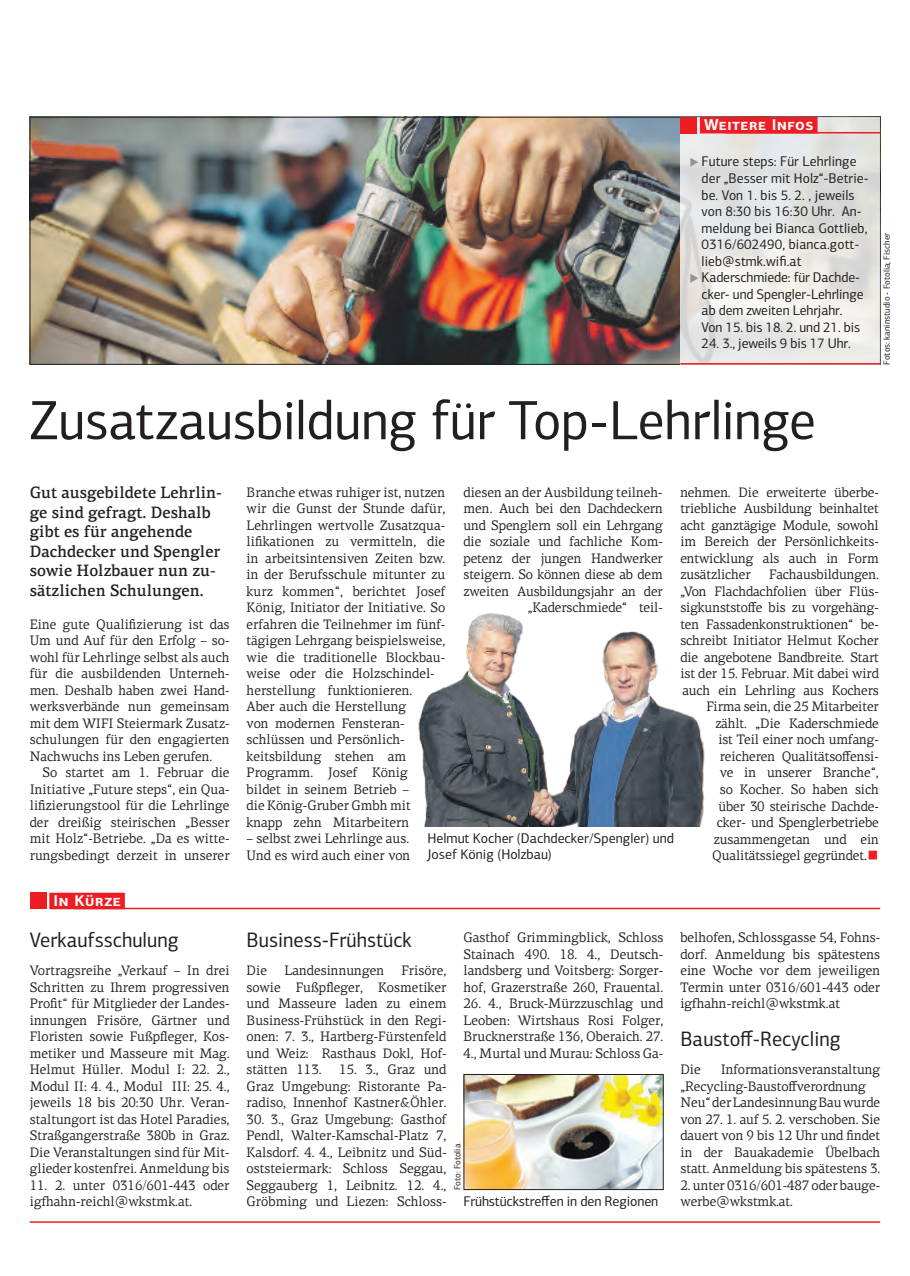
<style>
.page{position:relative;width:910px;height:1276px;background:#fff}
.page>*{position:absolute;margin:0;border:0;box-sizing:border-box;transform-origin:0 0}
.Titel_37{font:55.5px "PF Centro Sans Pro";letter-spacing:-.005em;color:#231f20;scale:.96 1}
.News_Branchentitel{font:21px "PF Centro Sans Pro";color:#231f20;scale:.96 1}
.In_Kürze_Titel{font:21px "PF Centro Sans Pro";color:#231f20;scale:.96 1}
.News_Titel{font:21px "PF Centro Sans Pro";color:#231f20;scale:.96 1}
.Vorspann_1sp{font:500 16.5px/19.5px "PF Centro Serif Pro";color:#231f20;scale:.96 1}
.Rubrik_Linie_unten{font:700 15.75px "PF Centro Sans Pro";letter-spacing:.04em;color:#fff}
.Bildtext{font:14.1px/16.5px "PF Centro Sans Pro";color:#231f20;scale:.96 1}
.Bildtext-2{font:14.1px/16.5px "PF Centro Sans Pro";color:#231f20}
.GS_Centro_Serif_9_2{font:13.8px/16.5px "PF Centro Serif Pro";color:#231f20;text-align:justify;scale:.96 1}
.Bildtext-3{font:9px "PF Centro Sans Pro";color:#231f20}
.s1{font-weight:700;font-size:21px;color:#939598}
.s2{color:#ee1d23}
</style>
<div class="page">
<img style="left:32px;top:119px;width:648px;height:243px">
<svg style="left:680px;top:117px;width:200px;height:246px;background:#e5e5e3"></svg>
<div style="left:49px;top:892px;width:76px;height:17px;background:#ee1d23"></div>
<hr style="left:74px;top:907px;width:806px;height:2px;background:#ee1d23">
<div style="left:30px;top:892px;width:16px;height:17px;background:#ee1d23"></div>
<hr style="left:30px;top:1221px;width:850px;height:1px;background:#ee1d23">
<img style="left:466px;top:1076px;width:195px;height:111px">
<div style="left:464px;top:1074px;width:199px;height:115px;border:1px solid #231f20"></div>
<img style="left:418px;top:613px;width:287px;height:213px">
<hr style="left:680px;top:363px;width:200px;height:1px;background:#ee1d23">
<div style="left:700px;top:117px;width:117px;height:16px;background:#ee1d23"></div>
<hr style="left:725px;top:132px;width:155px;height:1px;background:#ee1d23">
<div style="left:680px;top:117px;width:17px;height:16px;background:#ee1d23"></div>
<p class="Rubrik_Linie_unten" style="left:704px;top:115px;width:111px">Weitere Infos</p>
<p class="Bildtext" style="left:702px;top:153px;width:176px;text-indent:-13px"><span class="s1">‣</span> Future steps: Für Lehrlinge der „Besser mit Holz“-Betrie&shy;be. Von 1. bis 5. 2. , jeweils von 8:30 bis 16:30 Uhr. An&shy;meldung bei Bianca Gottlieb,<br>0316/602490, bianca.gott&shy;lieb@stmk.wifi.at</p>
<p class="Bildtext" style="left:702px;top:269px;width:170px;text-indent:-13px"><span class="s1">‣</span> Kaderschmiede: für Dachde&shy;cker- und Spengler-Lehrlinge ab dem zweiten Lehrjahr.<br>Von 15. bis 18. 2. und 21. bis</p>
<p class="Bildtext" style="left:702px;top:335px;width:157px">24. 3., jeweils 9 bis 17 Uhr.</p>
<p class="Bildtext-3" style="left:881px;top:364px;width:133px;rotate:-90deg">Fotos: kaninstudio - Fotolia; Fischer</p>
<p class="Titel_37" style="left:30px;top:387px;width:820px">Zusatzausbildung für Top-Lehrlinge</p>
<p class="Vorspann_1sp" style="left:30px;top:483px;width:202px">Gut ausgebildete Lehrlin&shy;ge sind gefragt. Deshalb gibt es für angehende<br>Dachdecker und Spengler sowie Holzbauer nun zu&shy;sätzlichen Schulungen.</p>
<p class="GS_Centro_Serif_9_2" style="left:30px;top:616px;width:210px">Eine gute Qualifizierung ist das Um und Auf für den Erfolg – so&shy;wohl für Lehrlinge selbst als auch für die ausbildenden Unterneh&shy;men. Deshalb haben zwei Hand&shy;werksverbände nun gemeinsam mit dem WIFI Steiermark Zusatz&shy;schulungen für den engagierten Nachwuchs ins Leben gerufen.</p>
<p class="GS_Centro_Serif_9_2" style="left:30px;top:764px;width:210px;text-indent:13px">So startet am 1. Februar die Initiative „Future steps“, ein Qua&shy;lifizierungstool für die Lehrlinge der dreißig steirischen „Besser mit Holz“-Betriebe. „Da es witte&shy;rungsbedingt derzeit in unserer</p>
<p class="GS_Centro_Serif_9_2" style="left:247px;top:484px;width:208px;text-align:left">Branche etwas ruhiger ist, nutzen wir die Gunst der Stunde dafür,<br>Lehrlingen wertvolle Zusatzqua&shy;lifikationen zu vermitteln, die in arbeitsintensiven Zeiten bzw. in der Berufsschule mitunter zu kurz kommen“, berichtet Josef<br>König, Initiator der Initiative. So erfahren die Teilnehmer im fünf&shy;tägigen Lehrgang beispielsweise, wie die traditionelle Blockbau&shy;weise oder die Holzschindel&shy;herstellung funktionieren.<br>Aber auch die Herstellung<br>von modernen Fensteran&shy;schlüssen und Persönlich&shy;keitsbildung stehen am<br>Programm. Josef König bildet in seinem Betrieb –<br>die König-Gruber Gmbh mit knapp zehn Mitarbeitern</p>
<p class="GS_Centro_Serif_9_2" style="left:247px;top:830px;width:172px">– selbst zwei Lehrlinge aus.<br>Und es wird auch einer von</p>
<p class="GS_Centro_Serif_9_2" style="left:463px;top:484px;width:209px;text-align:right">diesen an der Ausbildung teilneh&shy;men. Auch bei den Dachdeckern und Spenglern soll ein Lehrgang die soziale und fachliche Kom&shy;petenz der jungen Handwerker steigern. So können diese ab dem zweiten Ausbildungsjahr an der „Kaderschmiede“ teil-</p>
<p class="GS_Centro_Serif_9_2" style="left:680px;top:484px;width:208px">nehmen. Die erweiterte überbe&shy;triebliche Ausbildung beinhaltet acht ganztägige Module, sowohl im Bereich der Persönlichkeits&shy;entwicklung als auch in Form zusätzlicher</p>
<p class="GS_Centro_Serif_9_2" style="left:680px;top:566px;width:208px;text-align:right">Fachausbildungen.<br>„Von Flachdachfolien über Flüs&shy;sigkunststoffe bis zu vorgehäng&shy;ten Fassadenkonstruktionen“ be&shy;schreibt Initiator Helmut Kocher die angebotene Bandbreite. Start ist der 15. Februar. Mit dabei wird auch ein Lehrling aus Kochers<br>Firma sein, die 25 Mitarbeiter zählt. „Die Kaderschmiede<br>ist Teil einer noch umfang&shy;reicheren Qualitätsoffensi-<br>ve in unserer Branche“,<br>so Kocher. So haben sich<br>über 30 steirische Dachde-<br>cker- und Spenglerbetriebe zusammengetan und ein<br>Qualitätssiegel gegründet.<span class="s2">■</span></p>
<p class="Bildtext-2" style="left:427px;top:830px;width:248px">Helmut Kocher (Dachdecker/Spengler) und<br>Josef König (Holzbau)</p>
<p class="Rubrik_Linie_unten" style="left:54px;top:890px;width:69px">In Kürze</p>
<p class="News_Titel" style="left:30px;top:927px;width:157px">Verkaufsschulung</p>
<p class="GS_Centro_Serif_9_2" style="left:30px;top:962px;width:210px">Vortragsreihe „Verkauf – In drei Schritten zu Ihrem progressiven Profit“ für Mitglieder der Landes&shy;innungen Frisöre, Gärtner und Floristen sowie Fußpfleger, Kos&shy;metiker und Masseure mit Mag.<br>Helmut Hüller. Modul I: 22. 2., Modul II: 4. 4., Modul III: 25. 4., jeweils 18 bis 20:30 Uhr. Veran&shy;staltungort ist das Hotel Paradies, Straßgangerstraße 380b in Graz.<br>Die Veranstaltungen sind für Mit&shy;glieder kostenfrei. Anmeldung bis</p>
<p class="GS_Centro_Serif_9_2" style="left:30px;top:1177px;width:210px">11. 2. unter 0316/601-443 oder igfhahn-reichl@wkstmk.at.</p>
<p class="GS_Centro_Serif_9_2" style="left:463px;top:929px;width:210px">Gasthof Grimmingblick, Schloss Stainach 490. 18. 4., Deutsch&shy;landsberg und Voitsberg: Sorger&shy;hof, Grazerstraße 260, Frauental.</p>
<p class="GS_Centro_Serif_9_2" style="left:463px;top:995px;width:210px">26. 4., Bruck-Mürzzuschlag und Leoben: Wirtshaus Rosi Folger, Brucknerstraße 136, Oberaich. 27.<br>4., Murtal und Murau: Schloss Ga-</p>
<p class="News_Branchentitel" style="left:247px;top:927px;width:173px">Business-Frühstück</p>
<p class="GS_Centro_Serif_9_2" style="left:247px;top:962px;width:23px">Die</p>
<p class="GS_Centro_Serif_9_2" style="left:285px;top:962px;width:105px">Landesinnungen</p>
<p class="GS_Centro_Serif_9_2" style="left:247px;top:962px;width:210px;text-indent:155px">Frisöre, sowie Fußpfleger, Kosmetiker und Masseure laden zu einem Business-Frühstück in den Regi&shy;onen: 7. 3., Hartberg-Fürstenfeld und Weiz: Rasthaus Dokl, Hof&shy;stätten 113.</p>
<p class="GS_Centro_Serif_9_2" style="left:247px;top:1061px;width:210px;text-indent:93px">15. 3., Graz und Graz Umgebung: Ristorante Pa&shy;radiso, Innenhof Kastner&amp;Öhler.</p>
<p class="GS_Centro_Serif_9_2" style="left:247px;top:1111px;width:210px">30. 3., Graz Umgebung: Gasthof Pendl, Walter-Kamschal-Platz 7, Kalsdorf. 4. 4., Leibnitz und Süd&shy;oststeiermark: Schloss Seggau, Seggauberg 1, Leibnitz. 12. 4., Gröbming und Liezen: Schloss-</p>
<p class="Bildtext-3" style="left:452px;top:1190px;width:48px;rotate:-90deg">Foto: Fotolia</p>
<p class="Bildtext-2" style="left:463px;top:1192px;width:196px">Frühstückstreffen in den Regionen</p>
<p class="GS_Centro_Serif_9_2" style="left:680px;top:929px;width:210px">belhofen, Schlossgasse 54, Fohns&shy;dorf. Anmeldung bis spätestens eine Woche vor dem jeweiligen Termin unter 0316/601-443 oder igfhahn-reichl@wkstmk.at</p>
<p class="In_Kürze_Titel" style="left:680px;top:1026px;width:169px">Baustoff-Recycling</p>
<p class="GS_Centro_Serif_9_2" style="left:680px;top:1061px;width:23px">Die</p>
<p class="GS_Centro_Serif_9_2" style="left:680px;top:1061px;width:210px;text-align:left;text-indent:40px">Informationsveranstaltung „Recycling-Baustoffverordnung<br>Neu“ der Landesinnung Bau wurde von 27. 1. auf 5. 2. verschoben. Sie dauert von 9 bis 12 Uhr und findet in der Bauakademie Übelbach statt. Anmeldung bis spätestens 3.</p>
<p class="GS_Centro_Serif_9_2" style="left:680px;top:1177px;width:210px">2. unter 0316/601-487 oder bauge&shy;werbe@wkstmk.at.</p>
</div>
